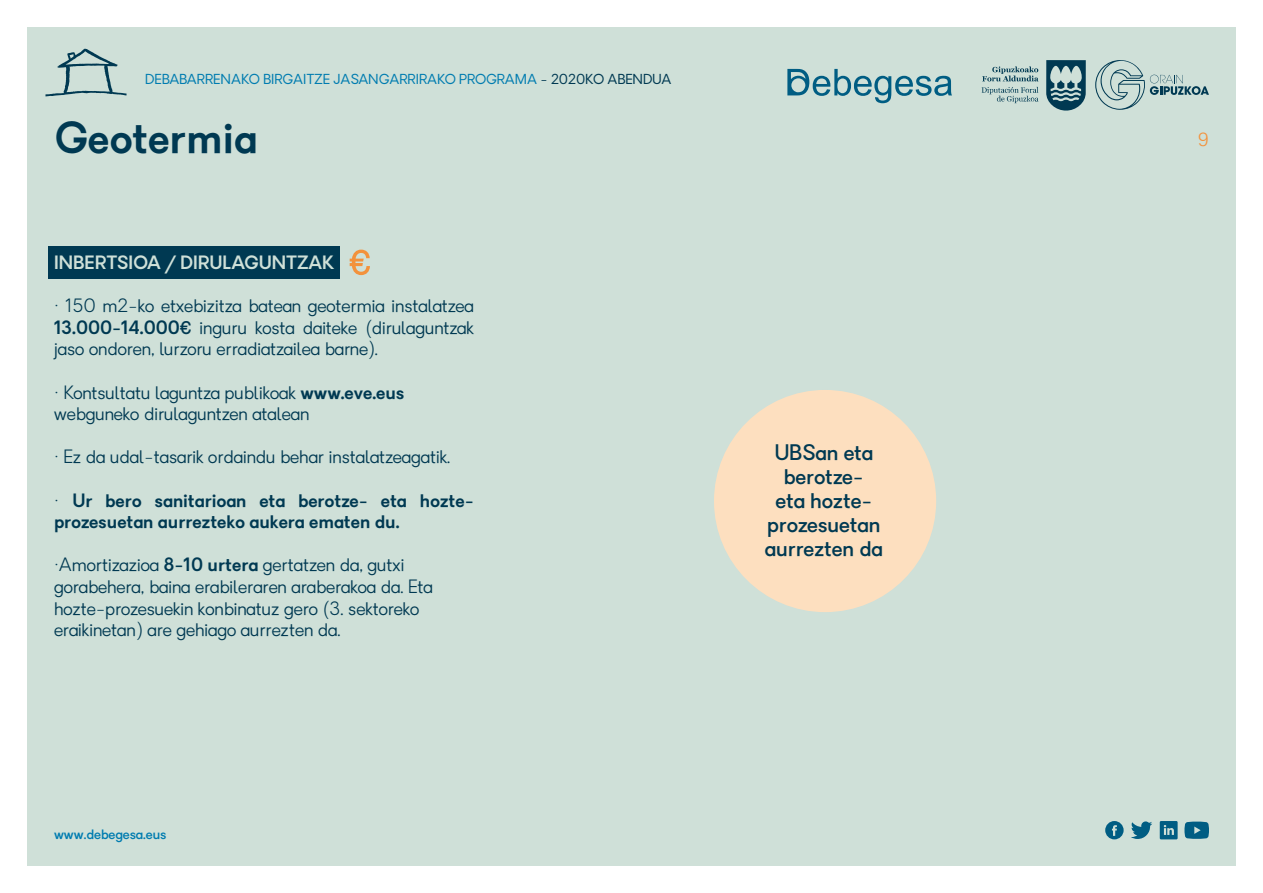
<style>
.page{position:relative;width:1263px;height:893px;background:#fff}
.page>*{position:absolute;margin:0;border:0;box-sizing:border-box;transform-origin:0 0}
.t1{font:600 42px "Granary";color:#003952}
.t2{font:500 21px/24px "Granary";color:#003952;text-align:center}
.t3{font:300 18px/21.6px "Granary";color:#003952}
.t4{font:600 18px/21.6px "Granary";color:#003952}
.t5{font:600 18px "Granary";color:#cfe0d8}
.t6{font:300 18px "Atlas Grotesk";color:#f3923c}
.t7{font:13.5px "Granary";color:#007cb0}
.t8{font:500 13.5px "Granary";color:#007cb0}
.s1{color:#003952}
.s2{font-weight:600}
.s3{font-weight:300}
</style>
<div class="page">
<div style="left:27px;top:27px;width:1209px;height:839px;background:#cfe0d8"></div>
<svg style="left:1046px;top:60px;width:40px;height:51px"></svg>
<svg style="left:982px;top:66px;width:56px;height:15px"></svg>
<svg style="left:982px;top:87px;width:56px;height:16px"></svg>
<svg style="left:1095px;top:60px;width:114px;height:50px"></svg>
<svg style="left:45px;top:49px;width:82px;height:47px"></svg>
<svg style="left:1105px;top:821px;width:18px;height:18px"></svg>
<svg style="left:1131px;top:821px;width:21px;height:18px"></svg>
<svg style="left:1184px;top:822px;width:25px;height:17px"></svg>
<svg style="left:1160px;top:821px;width:17px;height:18px"></svg>
<svg style="left:787px;top:69px;width:165px;height:34px"></svg>
<svg style="left:350px;top:250px;width:20px;height:25px"></svg>
<div style="left:48px;top:246px;width:292px;height:33px;background:#003952"></div>
<div style="left:714px;top:390px;width:222px;height:222px;background:#fddfbf;border-radius:50%"></div>
<p class="t7" style="left:145px;top:70px;width:528px">DEBABARRENAKO BIRGAITZE JASANGARRIRAKO PROGRAMA <span class="s1">- 2020KO ABENDUA</span></p>
<h1 class="t1" style="left:54px;top:110px;width:204px">Geotermia</h1>
<p class="t5" style="left:54px;top:251px;width:282px">INBERTSIOA / DIRULAGUNTZAK</p>
<p class="t3" style="left:54px;top:295px;width:421px;text-align:justify">· 150 m2-ko etxebizitza batean geotermia instalatzea <span class="s2">13.000-14.000€</span> inguru kosta daiteke (dirulaguntzak jaso ondoren, lurzoru erradiatzailea barne).</p>
<p class="t3" style="left:54px;top:382px;width:352px">· Kontsultatu laguntza publikoak <span class="s2">www.eve.eus </span>webguneko dirulaguntzen atalean</p>
<p class="t3" style="left:54px;top:446px;width:398px">· Ez da udal-tasarik ordaindu behar instalatzeagatik.</p>
<p class="t4" style="left:54px;top:490px;width:421px"><span class="s3">·</span> Ur bero sanitarioan eta berotze- eta hozte&shy;prozesuetan aurrezteko aukera ematen du.</p>
<p class="t3" style="left:54px;top:554px;width:380px">·Amortizazioa <span class="s2">8-10 urtera</span> gertatzen da, gutxi gorabehera, baina erabileraren araberakoa da. Eta hozte-prozesuekin konbinatuz gero (3. sektoreko eraikinetan) are gehiago aurrezten da.</p>
<p class="t8" style="left:54px;top:825px;width:114px">www.debegesa.eus</p>
<p class="t2" style="left:765px;top:441px;width:120px">UBSan eta berotze-<br>eta hozte&shy;prozesuetan aurrezten da</p>
<p class="t6" style="left:1198px;top:125px;width:13px">9</p>
</div>
